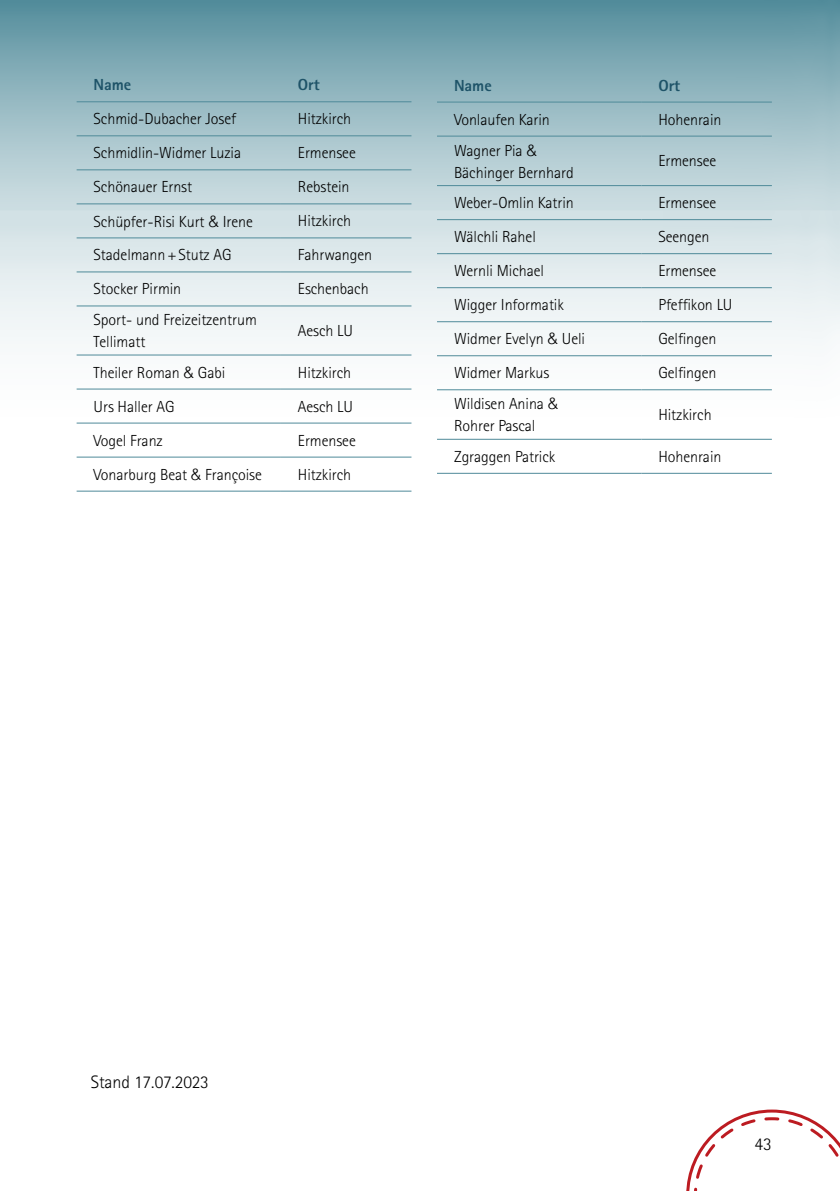
<style>
.page{position:relative;width:840px;height:1191px;background:#fff}
.page>*{position:absolute;margin:0;border:0;box-sizing:border-box;transform-origin:0 0}
.t1{font:300 18px "Rotis Sans Serif Std";letter-spacing:-.005em;color:#000}
.t2{font:300 16px/22px "Rotis Sans Serif Std";letter-spacing:-.005em;color:#000}
.t3{font:800 16px "Rotis Sans Serif Std";letter-spacing:-.005em;color:#1e5368}
.s1{font-family:"Helvetica"}
</style>
<div class="page">
<svg style="left:0;top:0;width:839px;height:440px"></svg>
<svg style="left:686px;top:1109px;width:153px;height:82px"></svg>
<hr style="left:77px;top:101px;width:204px;height:1px;background:#4f8a99">
<hr style="left:281px;top:101px;width:130px;height:1px;background:#4f8a99">
<hr style="left:77px;top:135px;width:204px;height:1px;background:#4f8a99">
<hr style="left:281px;top:135px;width:130px;height:1px;background:#4f8a99">
<hr style="left:77px;top:169px;width:204px;height:1px;background:#4f8a99">
<hr style="left:281px;top:169px;width:130px;height:1px;background:#4f8a99">
<hr style="left:77px;top:203px;width:204px;height:1px;background:#4f8a99">
<hr style="left:281px;top:203px;width:130px;height:1px;background:#4f8a99">
<hr style="left:77px;top:237px;width:204px;height:1px;background:#4f8a99">
<hr style="left:281px;top:237px;width:130px;height:1px;background:#4f8a99">
<hr style="left:77px;top:271px;width:204px;height:1px;background:#4f8a99">
<hr style="left:281px;top:271px;width:130px;height:1px;background:#4f8a99">
<hr style="left:77px;top:306px;width:204px;height:1px;background:#4f8a99">
<hr style="left:281px;top:306px;width:130px;height:1px;background:#4f8a99">
<hr style="left:77px;top:355px;width:204px;height:1px;background:#4f8a99">
<hr style="left:281px;top:355px;width:130px;height:1px;background:#4f8a99">
<hr style="left:77px;top:389px;width:204px;height:1px;background:#4f8a99">
<hr style="left:281px;top:389px;width:130px;height:1px;background:#4f8a99">
<hr style="left:77px;top:457px;width:204px;height:1px;background:#4f8a99">
<hr style="left:281px;top:457px;width:130px;height:1px;background:#4f8a99">
<hr style="left:77px;top:491px;width:204px;height:1px;background:#4f8a99">
<hr style="left:281px;top:491px;width:130px;height:1px;background:#4f8a99">
<hr style="left:77px;top:423px;width:204px;height:1px;background:#4f8a99">
<hr style="left:281px;top:423px;width:130px;height:1px;background:#4f8a99">
<hr style="left:437px;top:102px;width:204px;height:1px;background:#4f8a99">
<hr style="left:641px;top:102px;width:130px;height:1px;background:#4f8a99">
<hr style="left:437px;top:219px;width:204px;height:1px;background:#4f8a99">
<hr style="left:641px;top:219px;width:130px;height:1px;background:#4f8a99">
<hr style="left:437px;top:253px;width:204px;height:1px;background:#4f8a99">
<hr style="left:641px;top:253px;width:130px;height:1px;background:#4f8a99">
<hr style="left:437px;top:136px;width:204px;height:1px;background:#4f8a99">
<hr style="left:641px;top:136px;width:130px;height:1px;background:#4f8a99">
<hr style="left:437px;top:185px;width:204px;height:1px;background:#4f8a99">
<hr style="left:641px;top:185px;width:130px;height:1px;background:#4f8a99">
<hr style="left:437px;top:287px;width:204px;height:1px;background:#4f8a99">
<hr style="left:641px;top:287px;width:130px;height:1px;background:#4f8a99">
<hr style="left:437px;top:321px;width:204px;height:1px;background:#4f8a99">
<hr style="left:641px;top:321px;width:130px;height:1px;background:#4f8a99">
<hr style="left:437px;top:355px;width:204px;height:1px;background:#4f8a99">
<hr style="left:641px;top:355px;width:130px;height:1px;background:#4f8a99">
<hr style="left:437px;top:389px;width:204px;height:1px;background:#4f8a99">
<hr style="left:641px;top:389px;width:130px;height:1px;background:#4f8a99">
<hr style="left:437px;top:439px;width:204px;height:1px;background:#4f8a99">
<hr style="left:641px;top:439px;width:130px;height:1px;background:#4f8a99">
<hr style="left:437px;top:473px;width:204px;height:1px;background:#4f8a99">
<hr style="left:641px;top:473px;width:130px;height:1px;background:#4f8a99">
<p class="t3" style="left:94px;top:75px;width:39px">Name</p>
<p class="t3" style="left:298px;top:75px;width:23px">Ort</p>
<p class="t2" style="left:94px;top:108px;width:144px">Schmid-Dubacher Josef</p>
<p class="t2" style="left:298px;top:108px;width:55px">Hitzkirch</p>
<p class="t2" style="left:94px;top:142px;width:149px">Schmidlin-Widmer Luzia</p>
<p class="t2" style="left:298px;top:142px;width:59px">Ermensee</p>
<p class="t2" style="left:94px;top:176px;width:100px">Schönauer Ernst</p>
<p class="t2" style="left:298px;top:176px;width:53px">Rebstein</p>
<p class="t2" style="left:94px;top:210px;width:161px">Schüpfer-Risi Kurt <span class="s1">&amp;</span> Irene</p>
<p class="t2" style="left:298px;top:210px;width:55px">Hitzkirch</p>
<p class="t2" style="left:94px;top:244px;width:139px">Stadelmann+Stutz AG</p>
<p class="t2" style="left:298px;top:244px;width:76px">Fahrwangen</p>
<p class="t2" style="left:94px;top:278px;width:89px">Stocker Pirmin</p>
<p class="t2" style="left:298px;top:278px;width:72px">Eschenbach</p>
<p class="t2" style="left:94px;top:309px;width:165px">Sport- und Freizeitzentrum<br>Tellimatt</p>
<p class="t2" style="left:298px;top:320px;width:56px">Aesch LU</p>
<p class="t2" style="left:94px;top:361px;width:133px">Theiler Roman <span class="s1">&amp;</span> Gabi</p>
<p class="t2" style="left:298px;top:361px;width:55px">Hitzkirch</p>
<p class="t2" style="left:94px;top:395px;width:82px">Urs Haller AG</p>
<p class="t2" style="left:298px;top:395px;width:56px">Aesch LU</p>
<p class="t2" style="left:94px;top:429px;width:71px">Vogel Franz</p>
<p class="t2" style="left:298px;top:429px;width:59px">Ermensee</p>
<p class="t2" style="left:94px;top:463px;width:170px">Vonarburg Beat <span class="s1">&amp;</span> Françoise</p>
<p class="t2" style="left:298px;top:463px;width:55px">Hitzkirch</p>
<p class="t3" style="left:454px;top:75px;width:39px">Name</p>
<p class="t3" style="left:658px;top:75px;width:23px">Ort</p>
<p class="t2" style="left:454px;top:108px;width:97px">Vonlaufen Karin</p>
<p class="t2" style="left:658px;top:108px;width:65px">Hohenrain</p>
<p class="t2" style="left:454px;top:139px;width:121px">Wagner Pia <span class="s1">&amp;<br></span>Bächinger Bernhard</p>
<p class="t2" style="left:658px;top:150px;width:59px">Ermensee</p>
<p class="t2" style="left:454px;top:192px;width:121px">Weber-Omlin Katrin</p>
<p class="t2" style="left:658px;top:192px;width:59px">Ermensee</p>
<p class="t2" style="left:454px;top:226px;width:83px">Wälchli Rahel</p>
<p class="t2" style="left:658px;top:226px;width:53px">Seengen</p>
<p class="t2" style="left:454px;top:260px;width:91px">Wernli Michael</p>
<p class="t2" style="left:658px;top:260px;width:59px">Ermensee</p>
<p class="t2" style="left:454px;top:294px;width:111px">Wigger Informatik</p>
<p class="t2" style="left:658px;top:294px;width:75px">Pfeffikon LU</p>
<p class="t2" style="left:454px;top:328px;width:132px">Widmer Evelyn <span class="s1">&amp;</span> Ueli</p>
<p class="t2" style="left:658px;top:328px;width:60px">Gelfingen</p>
<p class="t2" style="left:454px;top:362px;width:97px">Widmer Markus</p>
<p class="t2" style="left:658px;top:362px;width:60px">Gelfingen</p>
<p class="t2" style="left:454px;top:393px;width:106px">Wildisen Anina <span class="s1">&amp;<br></span>Rohrer Pascal</p>
<p class="t2" style="left:658px;top:404px;width:55px">Hitzkirch</p>
<p class="t2" style="left:454px;top:445px;width:103px">Zgraggen Patrick</p>
<p class="t2" style="left:658px;top:445px;width:65px">Hohenrain</p>
<p class="t1" style="left:91px;top:1071px;width:119px">Stand 17.07.2023</p>
<p class="t1" style="left:754px;top:1133px;width:19px">43</p>
</div>
